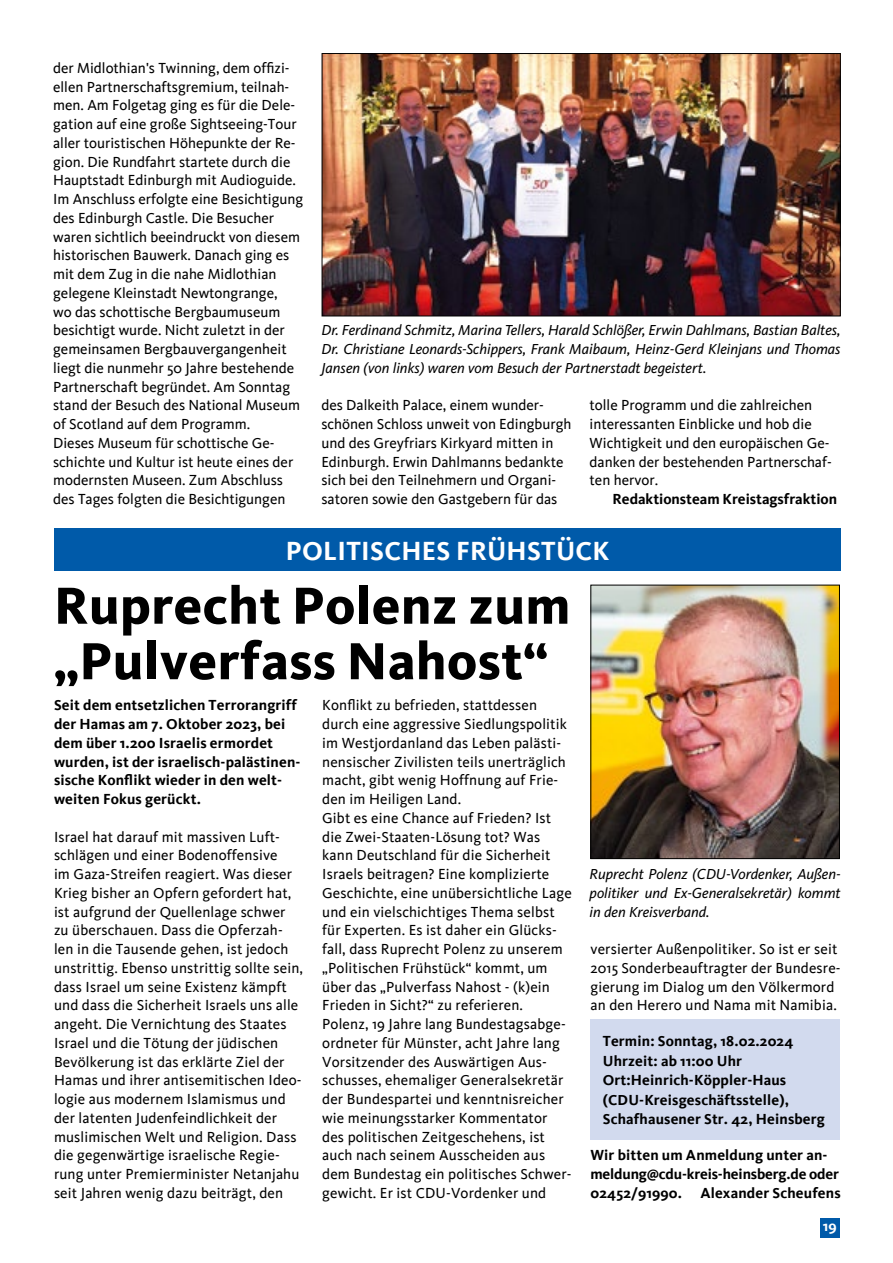
<style>
.page{position:relative;width:893px;height:1263px;background:#fff}
.page>*{position:absolute;margin:0;border:0;box-sizing:border-box;transform-origin:0 0}
.t1{font:800 54px/55.5px "Kievit";letter-spacing:.01em;color:#000}
.t2{font:700 27px "Kievit";letter-spacing:.01em;color:#fff}
.t3{font:15px/18.8px "Kievit";letter-spacing:.01em;color:#000}
.t4{font:700 15px/18.8px "Kievit";letter-spacing:.01em;color:#000}
.t5{font:italic 15px/18.8px "Kievit OT";color:#000;text-align:justify}
.t6{font:700 15px "Kievit";color:#fff}
</style>
<div class="page">
<div style="left:820px;top:1218px;width:20px;height:19px;background:#005aa9"></div>
<img style="left:592px;top:587px;width:246px;height:270px">
<div style="left:590px;top:585px;width:250px;height:274px;border:1px solid #000"></div>
<div style="left:54px;top:528px;width:787px;height:43px;background:#005aa9"></div>
<div style="left:590px;top:1019px;width:250px;height:120px;background:#d2daee"></div>
<img style="left:324px;top:55px;width:515px;height:259px">
<div style="left:322px;top:53px;width:519px;height:263px;border:1px solid #000"></div>
<p class="t3" style="left:53px;top:59px;width:252px">der Midlothian's Twinning, dem offizi&shy;ellen Partnerschaftsgremium, teilnah&shy;men. Am Folgetag ging es für die Dele&shy;gation auf eine große Sightseeing-Tour aller touristischen Höhepunkte der Re&shy;gion. Die Rundfahrt startete durch die Hauptstadt Edinburgh mit Audioguide.<br>Im Anschluss erfolgte eine Besichtigung des Edinburgh Castle. Die Besucher waren sichtlich beeindruckt von diesem historischen Bauwerk. Danach ging es mit dem Zug in die nahe Midlothian gelegene Kleinstadt Newtongrange,<br>wo das schottische Bergbaumuseum besichtigt wurde. N icht zuletzt in der gemeinsamen Bergbauvergangenheit liegt die nunmehr 50 Jahre bestehende Partnerschaft begründet. Am Sonntag stand der Besuch des National Museum of Scotland auf dem Programm.<br>Dieses Museum für schottische Ge&shy;schichte und Kultur ist heute eines der modernsten Museen. Zum Abschluss des Tages folgten die Besichtigungen</p>
<p class="t5" style="left:321px;top:321px;width:521px">Dr. Ferdinand Schmitz, Marina Tellers, Harald Schlößer, Erwin Dahlmans, Bastian Baltes, Dr. Christiane Leonards-Schippers, Frank Maibaum, Heinz-Gerd Kleinjans und Thomas Jansen (von links) waren vom Besuch der Partnerstadt begeistert.</p>
<p class="t3" style="left:321px;top:396px;width:252px">des Dalkeith Palace, einem wunder&shy;schönen Schloss unweit von Edingburgh und des Greyfriars Kirkyard mitten in Edinburgh. Erwin Dahlmanns bedankte sich bei den Teilnehmern und Organi&shy;satoren sowie den Gastgebern für das</p>
<p class="t3" style="left:590px;top:396px;width:244px">tolle Programm und die zahlreichen interessanten Einblicke und hob die<br>Wichtigkeit und den europäischen Ge&shy;danken der bestehenden Partnerschaf&shy;ten hervor.</p>
<p class="t4" style="left:613px;top:490px;width:226px">Redaktionsteam Kreistagsfraktion</p>
<h2 class="t2" style="left:286px;top:535px;width:50px">POLITIS</h2>
<h2 class="t2" style="left:384px;top:535px;width:227px">CHES FRÜHSTÜCK</h2>
<h1 class="t1" style="left:54px;top:578px;width:518px">Ruprecht Polenz zum „Pulverfass Nahost“</h1>
<p class="t4" style="left:54px;top:696px;width:248px">Seit dem entsetzlichen Terrorangriff der Hamas am 7. Oktober 2023, bei dem über 1.200 I sraelis ermordet wurden, ist der israelisch-palästinen&shy;sische Konflikt wieder in den welt&shy;weiten Fokus gerückt.</p>
<p class="t3" style="left:54px;top:827px;width:251px">Israel hat darauf mit massiven Luft&shy;schlägen und einer Bodenoffensive<br>im Gaza-Streifen reagiert. Was dieser Krieg bisher an Opfern gefordert hat, ist aufgrund der Quellenlage schwer zu überschauen. Dass die Opferzah&shy;len in die Tausende gehen, ist jedoch unstrittig. Ebenso unstrittig sollte sein, dass Israel um seine Existenz kämpft und dass die Sicherheit Israels uns alle angeht. Die Vernichtung des Staates Israel und die Tötung der jüdischen Bevölkerung ist das erklärte Ziel der Hamas und ihrer antisemitischen Ideo&shy;logie aus modernem Islamismus und der latenten Judenfeindlichkeit der muslimischen Welt und Religion. Dass die gegenwärtige israelische Regie&shy;rung unter Premierminister Netanjahu seit Jahren wenig dazu beiträgt, den</p>
<p class="t3" style="left:322px;top:696px;width:251px">Konflikt zu befrieden, stattdessen durch eine aggressive Siedlungspolitik im Westjordanland das Leben palästi&shy;nensischer Zivilisten teils unerträglich macht, gibt wenig Hoffnung auf Frie&shy;den im Heiligen Land.<br>Gibt es eine Chance auf Frieden? Ist die Zwei-Staaten-Lösung tot? Was kann Deutschland für die Sicherheit Israels beitragen? Eine komplizierte Geschichte, eine unübersichtliche Lage und ein vielschichtiges Thema selbst für Experten. Es ist daher ein Glücks&shy;fall, dass Ruprecht Polenz zu unserem „Politischen Frühstück“ kommt, um über das „Pulverfass N ahost - (k)ein Frieden in Sicht?“ zu referieren.<br>Polenz, 19 Jahre lang Bundestagsabge&shy;ordneter für Münster, acht Jahre lang Vorsitzender des Auswärtigen Aus&shy;schusses, ehemaliger Generalsekretär der Bundespartei und kenntnisreicher wie meinungsstarker Kommentator des politischen Zeitgeschehens, ist auch nach seinem Ausscheiden aus dem Bundestag ein politisches Schwer&shy;gewicht. Er ist CDU-Vordenker und</p>
<p class="t5" style="left:590px;top:865px;width:253px">Ruprecht Polenz (CDU-Vordenker, Außen&shy;politiker und Ex-Generalsekretär) kommt in den Kreisverband.</p>
<p class="t3" style="left:590px;top:940px;width:252px">versierter Außenpolitiker. So ist er seit 2015 Sonderbeauftragter der Bundesre&shy;gierung im Dialog um den Völkermord an den Herero und Nama mit Namibia.</p>
<p class="t4" style="left:603px;top:1032px;width:224px;line-height:19.5px">Termin: Sonntag, 18.02.2024<br>U hrzeit: ab 11:00 U hr<br>Ort:Heinrich-Köppler-Haus<br>(CDU -Kreisgeschäftsstelle),<br>Schafhausener Str. 42, Heinsberg</p>
<p class="t4" style="left:590px;top:1146px;width:252px">Wir bitten um Anmeldung unter an&shy;meldung@cdu-kreis-heinsberg.de oder<br>02452/91990. Alexander Scheufens</p>
<p class="t6" style="left:823px;top:1217px;width:15px">19</p>
</div>
